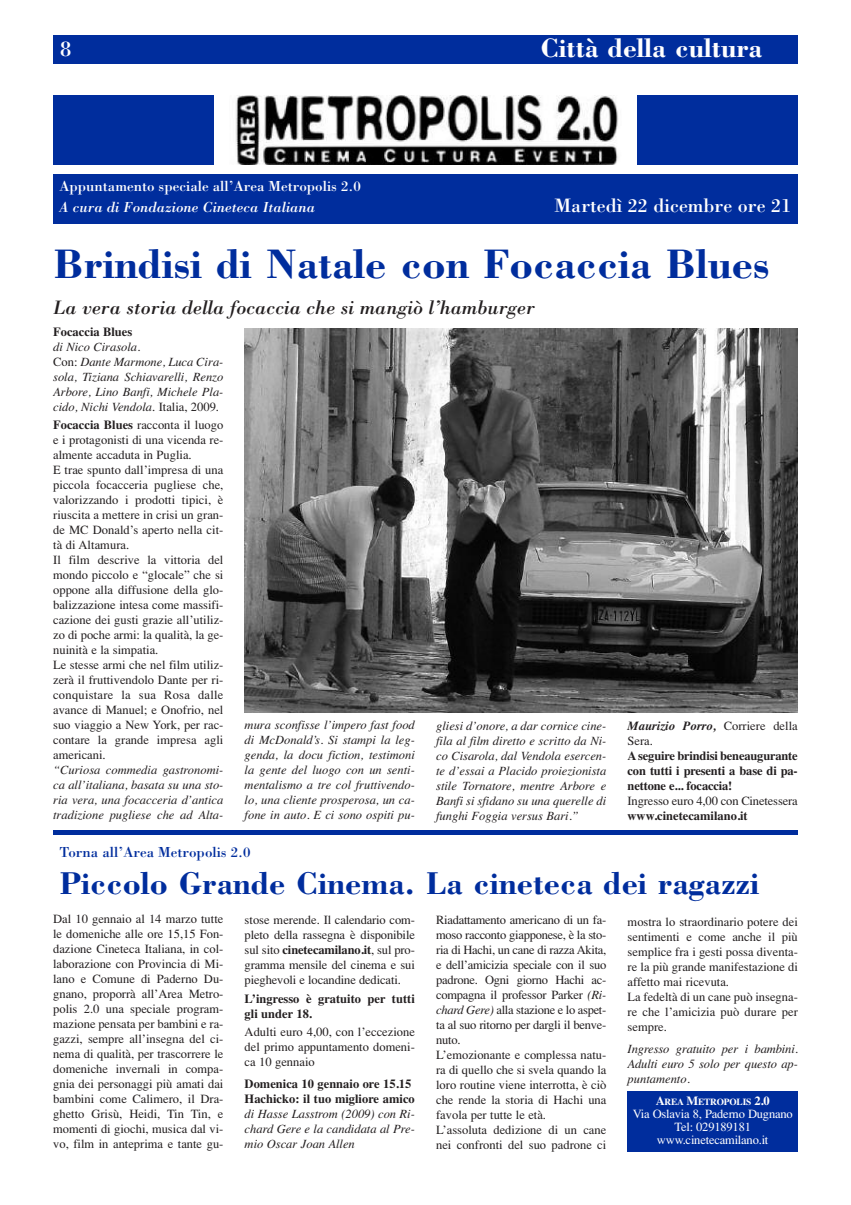
<style>
.page{position:relative;width:851px;height:1205px;background:#fff}
.page>*{position:absolute;margin:0;border:0;box-sizing:border-box;transform-origin:0 0}
.t1{font:700 42.5px "Bodoni";color:#002d9d}
.t2{font:700 32.5px "Bodoni";color:#002d9d}
.t3{font:700 27.5px "Bodoni";color:#fff}
.t4{font:22.5px "Bodoni";color:#fff}
.t5{font:italic 20px "Bodoni";color:#231f20}
.t6{font:20px "Bodoni";color:#fff}
.t7{font:15px "Bodoni";color:#fff}
.t8{font:italic 15px "Bodoni";color:#fff}
.t9{font:15px "Bodoni";color:#002d9d}
.t10{font:12.5px/15px "Times";color:#231f20}
.t11{font:italic 12.5px/15px "Times";color:#231f20;text-align:justify}
.t12{font:12.5px/15px "Times";letter-spacing:-.02em;color:#231f20}
.t13{font:700 12.5px/15px "Times";color:#231f20}
.t14{font:12.5px/13.1px "Times";letter-spacing:-.015em;color:#fff;text-align:center}
.t15{font:700 9.38px "Times";letter-spacing:-.02em;color:#fff}
.s1{font-style:normal}
.s2{font-weight:700}
.s3{font-weight:700;font-style:italic}
.s4{font-style:italic}
.s5{font-size:12.5px}
</style>
<div class="page">
<div style="left:103px;top:35px;width:694px;height:29px;background:#002d9d"></div>
<div style="left:53px;top:35px;width:50px;height:29px;background:#002d9d"></div>
<div style="left:627px;top:1091px;width:170px;height:61px;background:#002d9d"></div>
<img style="left:236px;top:96px;width:383px;height:69px">
<div style="left:53px;top:96px;width:160px;height:69px;background:#002d9d"></div>
<div style="left:637px;top:96px;width:160px;height:69px;background:#002d9d"></div>
<img style="left:244px;top:328px;width:553px;height:384px">
<div style="left:53px;top:174px;width:744px;height:50px;background:#002d9d"></div>
<hr style="left:53px;top:830px;width:744px;height:4px;background:#002d9d">
<h3 class="t4" style="left:60px;top:35px;width:13px">8</h3>
<h3 class="t3" style="left:540px;top:32px;width:223px">Città della cultura</h3>
<p class="t7" style="left:59px;top:177px;width:303px">Appuntamento speciale all’Area Metropolis 2.0</p>
<p class="t8" style="left:59px;top:198px;width:257px">A cura di Fondazione Cineteca Italiana</p>
<h3 class="t6" style="left:554px;top:194px;width:238px">Martedì 22 dicembre ore 21</h3>
<h1 class="t1" style="left:53px;top:239px;width:717px">Brindisi di Natale con Focaccia Blues</h1>
<h3 class="t5" style="left:53px;top:295px;width:483px">La vera storia della focaccia che si mangiò l’hamburger</h3>
<p class="t13" style="left:53px;top:324px;width:81px">Focaccia Blues</p>
<p class="t11" style="left:53px;top:339px;width:172px;text-align:left">di Nico Cirasola.<br><span class="s1">Con:</span> Dante Marmone, Luca Cira&shy;sola, Tiziana Schiavarelli, Renzo<br>Arbore, Lino Banfi, Michele Pla&shy;cido, Nichi Vendola<span class="s1">. Italia, 2009.</span></p>
<p class="t10" style="left:53px;top:417px;width:172px"><span class="s2">Focaccia Blues</span> racconta il luogo e i protagonisti di una vicenda re&shy;almente accaduta in Puglia.<br>E trae spunto dall’impresa di una piccola focacceria pugliese che, valorizzando i prodotti tipici, è riuscita a mettere in crisi un gran&shy;de MC Donald’s aperto nella cit&shy;tà di Altamura.<br>Il film descrive la vittoria del mondo piccolo e “glocale” che si oppone alla diffusione della glo&shy;balizzazione intesa come massifi&shy;cazione dei gusti grazie all’utiliz&shy;zo di poche armi: la qualità, la ge&shy;nuinità e la simpatia.<br>Le stesse armi che nel film utiliz&shy;zerà il fruttivendolo Dante per ri&shy;conquistare la sua Rosa dalle avance di Manuel; e Onofrio, nel suo viaggio a New York, per rac&shy;contare la grande impresa agli americani.</p>
<p class="t11" style="left:53px;top:762px;width:172px">“Curiosa commedia gastronomi&shy;ca all’italiana, basata su una sto&shy;ria vera, una focacceria d’antica tradizione pugliese che ad Alta-</p>
<p class="t11" style="left:244px;top:717px;width:172px">mura sconfisse l’impero fast food di McDonald’s. Si stampi la leg&shy;genda, la docu fiction, testimoni la gente del luogo con un senti&shy;mentalismo a tre col fruttivendo&shy;lo, una cliente prosperosa, un ca&shy;fone in auto. E ci sono ospiti pu-</p>
<p class="t11" style="left:436px;top:718px;width:172px">gliesi d’onore, a dar cornice cine&shy;fila al film diretto e scritto da Ni&shy;co Cisarola, dal Vendola esercen&shy;te d’essai a Placido proiezionista stile Tornatore, mentre Arbore e Banfi si sfidano su una querelle di funghi Foggia versus Bari.”</p>
<p class="t10" style="left:627px;top:718px;width:172px"><span class="s3">Maurizio Porro,</span> Corriere della<br>Sera.</p>
<p class="t13" style="left:627px;top:748px;width:172px;text-align:justify">A seguire brindisi beneaugurante con tutti i presenti a base di pa&shy;nettone e... focaccia!</p>
<p class="t10" style="left:627px;top:793px;width:172px">Ingresso euro 4,00 con Cinetessera</p>
<p class="t13" style="left:627px;top:808px;width:122px">www.cinetecamilano.it</p>
<p class="t9" style="left:59px;top:843px;width:193px">Torna all’Area Metropolis 2.0</p>
<h2 class="t2" style="left:59px;top:864px;width:701px">Piccolo Grande Cinema. La cineteca dei ragazzi</h2>
<p class="t10" style="left:53px;top:911px;width:172px;text-align:justify">Dal 10 gennaio al 14 marzo tutte le domeniche alle ore 15,15 Fon&shy;dazione Cineteca Italiana, in col&shy;laborazione con Provincia di Mi&shy;lano e Comune di Paderno Du&shy;gnano, proporrà all’Area Metro&shy;polis 2.0 una speciale program&shy;mazione pensata per bambini e ra&shy;gazzi, sempre all’insegna del ci&shy;nema di qualità, per trascorrere le domeniche invernali in compa&shy;gnia dei personaggi più amati dai bambini come Calimero, il Dra&shy;ghetto Grisù, Heidi, Tin Tin, e momenti di giochi, musica dal vi&shy;vo, film in anteprima e tante gu-</p>
<p class="t10" style="left:244px;top:912px;width:172px;text-align:justify">stose merende. Il calendario com&shy;pleto della rassegna è disponibile sul sito <span class="s2">cinetecamilano.it</span>, sul pro&shy;gramma mensile del cinema e sui pieghevoli e locandine dedicati.</p>
<p class="t12" style="left:436px;top:912px;width:172px">Riadattamento americano di un fa&shy;moso racconto giapponese, è la sto&shy;ria di Hachi, un cane di razza Akita, e dell’amicizia speciale con il suo padrone. Ogni giorno Hachi ac&shy;compagna il professor Parker <span class="s4">(Ri&shy;chard Gere)</span> alla stazione e lo aspet&shy;ta al suo ritorno per dargli il benve&shy;nuto.<br>L’emozionante e complessa natu&shy;ra di quello che si svela quando la loro routine viene interrotta, è ciò che rende la storia di Hachi una favola per tutte le età.<br>L’assoluta dedizione di un cane nei confronti del suo padrone ci</p>
<p class="t10" style="left:627px;top:914px;width:172px">mostra lo straordinario potere dei sentimenti e come anche il più semplice fra i gesti possa diventa&shy;re la più grande manifestazione di affetto mai ricevuta.<br>La fedeltà di un cane può insegna&shy;re che l’amicizia può durare per sempre.</p>
<p class="t13" style="left:244px;top:991px;width:172px">L’ingresso è gratuito per tutti gli under 18.</p>
<p class="t10" style="left:244px;top:1024px;width:172px;text-align:justify">Adulti euro 4,00, con l’eccezione del primo appuntamento domeni&shy;ca 10 gennaio</p>
<p class="t13" style="left:244px;top:1076px;width:172px">Domenica 10 gennaio ore 15.15<br>Hachicko: il tuo migliore amico</p>
<p class="t11" style="left:244px;top:1106px;width:172px">di Hasse Lasstrom (2009) con Ri&shy;chard Gere e la candidata al Pre&shy;mio Oscar Joan Allen</p>
<p class="t11" style="left:627px;top:1041px;width:172px">Ingresso gratuito per i bambini.<br>Adulti euro 5 solo per questo ap&shy;puntamento.</p>
<p class="t15" style="left:655px;top:1096px;width:115px"><span class="s5">A</span>REA <span class="s5">M</span>ETROPOLIS <span class="s5">2.0</span></p>
<p class="t14" style="left:632px;top:1107px;width:161px">Via Oslavia 8, Paderno Dugnano<br>Tel: 029189181 www.cinetecamilano.it</p>
</div>
